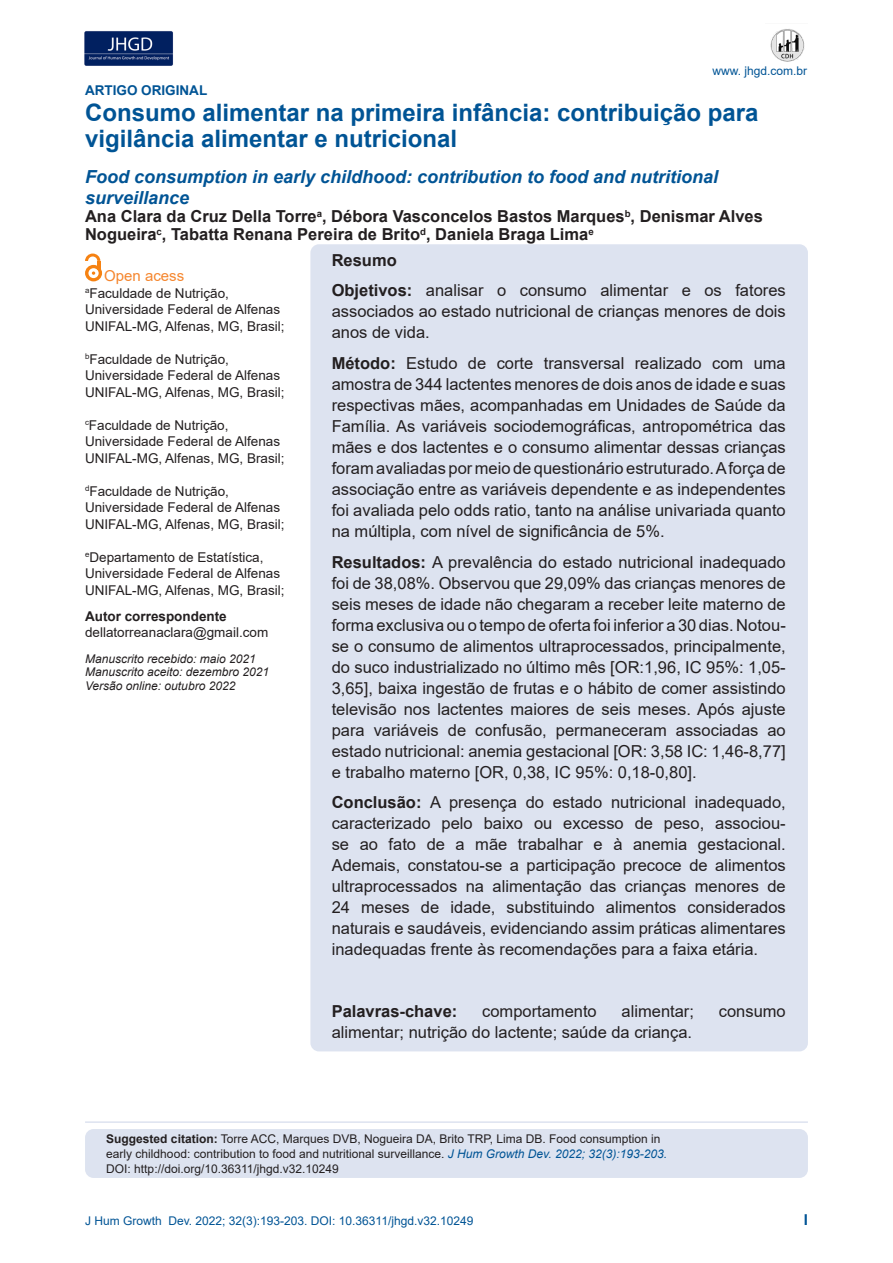
<style>
.page{position:relative;width:893px;height:1263px;background:#fff}
.page>*{position:absolute;margin:0;border:0;box-sizing:border-box;transform-origin:0 0}
.Título_4{font:700 24px/25.5px "Arial";color:#005495}
.Título_4-2{font:italic 700 18px/21px "Arial";color:#005495}
.t1{font:16.5px/21px "Arial";color:#231f20;text-align:justify}
.t2{font:700 16.5px/18px "Arial";color:#231f20}
.t3{font:15px "Arial";color:#f5862e}
.t4{font:700 15px "Arial";color:#005495}
.t5{font:13.5px/16.5px "Arial";color:#231f20}
.t6{font:700 13.5px "Arial";color:#231f20}
.t7{font:700 13.5px "Arial";color:#005495}
.t8{font:12px/15px "Arial";color:#231f20}
.t9{font:italic 12px "Arial";color:#231f20}
.t10{font:12px "Arial";color:#005495}
.s1{font-weight:700}
.s2{font-style:italic;color:#005495}
</style>
<div class="page">
<img style="left:84px;top:31px;width:89px;height:35px">
<img style="left:770px;top:29px;width:35px;height:33px">
<div style="left:310px;top:244px;width:498px;height:807px;background:#dde3f0;border-radius:9px"></div>
<div style="left:85px;top:1129px;width:723px;height:49px;background:#dde3f0;border-radius:9px"></div>
<svg style="left:85px;top:265px;width:17px;height:16px"></svg>
<div style="left:88px;top:268px;width:11px;height:10px;background:#fff;border-radius:50%"></div>
<svg style="left:85px;top:254px;width:15px;height:21px"></svg>
<hr style="left:85px;top:1121px;width:723px;height:2px;background:#dde3f0">
<p class="t7" style="left:85px;top:81px;width:124px">ARTIGO ORIGINAL</p>
<p class="t10" style="left:712px;top:62px;width:96px">www. jhgd.com.br</p>
<p class="Título_4" style="left:85px;top:100px;width:675px">Consumo alimentar na primeira infância: contribuição para vigilância alimentar e nutricional</p>
<p class="Título_4-2" style="left:85px;top:166px;width:635px">Food consumption in early childhood: contribution to food and nutritional surveillance</p>
<p class="t2" style="left:85px;top:207px;width:679px">Ana Clara da Cruz Della Torre<sup>a</sup>, Débora Vasconcelos Bastos Marques<sup>b</sup>, Denismar Alves<br>Nogueira<sup>c</sup>, Tabatta Renana Pereira de Brito<sup>d</sup>, Daniela Braga Lima<sup>e</sup></p>
<p class="t3" style="left:104px;top:266px;width:82px">Open acess</p>
<p class="t5" style="left:85px;top:285px;width:201px"><sup>a</sup>Faculdade de Nutrição,<br>Universidade Federal de Alfenas<br>UNIFAL-MG, Alfenas, MG, Brasil;</p>
<p class="t5" style="left:85px;top:351px;width:201px"><sup>b</sup>Faculdade de Nutrição,<br>Universidade Federal de Alfenas<br>UNIFAL-MG, Alfenas, MG, Brasil;</p>
<p class="t5" style="left:85px;top:417px;width:201px"><sup>c</sup>Faculdade de Nutrição,<br>Universidade Federal de Alfenas<br>UNIFAL-MG, Alfenas, MG, Brasil;</p>
<p class="t5" style="left:85px;top:483px;width:201px"><sup>d</sup>Faculdade de Nutrição,<br>Universidade Federal de Alfenas<br>UNIFAL-MG, Alfenas, MG, Brasil;</p>
<p class="t5" style="left:85px;top:549px;width:201px"><sup>e</sup>Departamento de Estatística,<br>Universidade Federal de Alfenas<br>UNIFAL-MG, Alfenas, MG, Brasil;</p>
<p class="t6" style="left:85px;top:607px;width:143px">Autor correspondente</p>
<p class="t5" style="left:85px;top:624px;width:185px">dellatorreanaclara@gmail.com</p>
<p class="t9" style="left:85px;top:651px;width:172px">Manuscrito recebido: maio 2021</p>
<p class="t9" style="left:85px;top:664px;width:186px">Manuscrito aceito: dezembro 2021</p>
<p class="t9" style="left:85px;top:678px;width:152px">Versão online: outubro 2022</p>
<p class="t2" style="left:332px;top:251px;width:67px">Resumo</p>
<p class="t1" style="left:332px;top:280px;width:456px"><span class="s1">Objetivos:</span> analisar o consumo alimentar e os fatores associados ao estado nutricional de crianças menores de dois anos de vida.</p>
<p class="t1" style="left:332px;top:353px;width:456px"><span class="s1">Método:</span> Estudo de corte transversal realizado com uma amostra de 344 lactentes menores de dois anos de idade e suas respectivas mães, acompanhadas em Unidades de Saúde da Família. As variáveis sociodemográficas, antropométrica das mães e dos lactentes e o consumo alimentar dessas crianças foram avaliadas por meio de questionário estruturado. A força de associação entre as variáveis dependente e as independentes foi avaliada pelo odds ratio, tanto na análise univariada quanto na múltipla, com nível de significância de 5%.</p>
<p class="t1" style="left:332px;top:551px;width:456px"><span class="s1">Resultados:</span> A prevalência do estado nutricional inadequado foi de 38,08%. Observou que 29,09% das crianças menores de seis meses de idade não chegaram a receber leite materno de forma exclusiva ou o tempo de oferta foi inferior a 30 dias. Notou&shy;se o consumo de alimentos ultraprocessados, principalmente, do suco industrializado no último mês [OR:1,96, IC 95%: 1,05- 3,65], baixa ingestão de frutas e o hábito de comer assistindo televisão nos lactentes maiores de seis meses. Após ajuste para variáveis de confusão, permaneceram associadas ao estado nutricional: anemia gestacional [OR: 3,58 IC: 1,46-8,77] e trabalho materno [OR, 0,38, IC 95%: 0,18-0,80].</p>
<p class="t1" style="left:332px;top:792px;width:456px"><span class="s1">Conclusão:</span> A presença do estado nutricional inadequado, caracterizado pelo baixo ou excesso de peso, associou&shy;se ao fato de a mãe trabalhar e à anemia gestacional.<br>Ademais, constatou-se a participação precoce de alimentos ultraprocessados na alimentação das crianças menores de 24 meses de idade, substituindo alimentos considerados naturais e saudáveis, evidenciando assim práticas alimentares inadequadas frente às recomendações para a faixa etária.</p>
<p class="t2" style="left:332px;top:1002px;width:127px">Palavras-chave:</p>
<p class="t1" style="left:482px;top:1000px;width:116px">comportamento</p>
<p class="t1" style="left:622px;top:1000px;width:74px">alimentar;</p>
<p class="t1" style="left:719px;top:1000px;width:68px">consumo</p>
<p class="t1" style="left:332px;top:1021px;width:362px">alimentar; nutrição do lactente; saúde da criança.</p>
<p class="t8" style="left:106px;top:1131px;width:562px"><span class="s1">Suggested citation:</span> Torre ACC, Marques DVB, Nogueira DA, Brito TRP, Lima DB. Food consumption in early childhood: contribution to food and nutritional surveillance. <span class="s2">J Hum Growth Dev. 2022; 32(3):193-203.<br></span>DOI: http://doi.org/10.36311/jhgd.v32.10249</p>
<p class="t10" style="left:85px;top:1212px;width:390px">J Hum Growth Dev. 2022; 32(3):193-203. DOI: 10.36311/jhgd.v32.10249</p>
<p class="t4" style="left:804px;top:1209px;width:6px">I</p>
</div>
